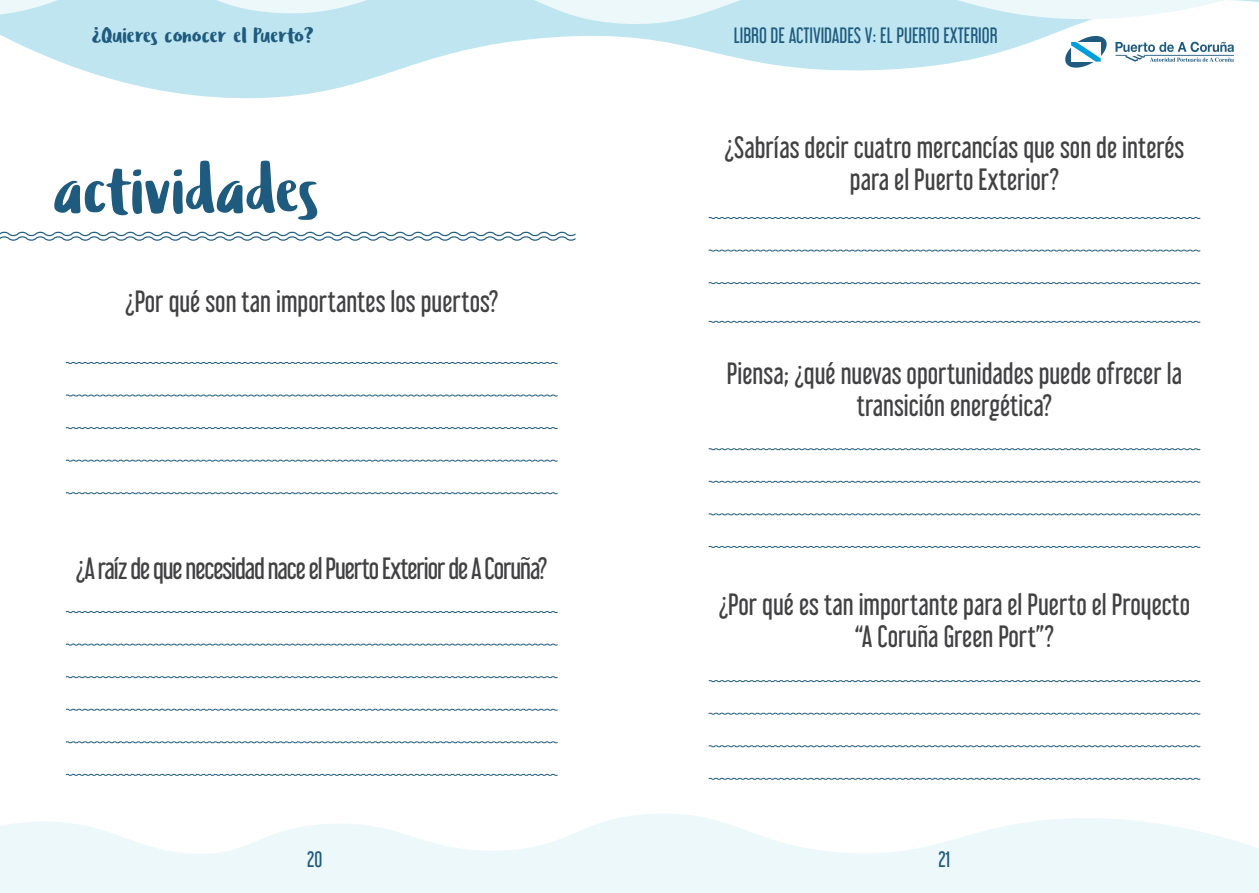
<style>
.page{position:relative;width:1259px;height:893px;background:#fff}
.page>*{position:absolute;margin:0;border:0;box-sizing:border-box;transform-origin:0 0}
.t1{font:67.2px "Ludicrous";letter-spacing:-.01em;color:#1f5b7f}
.t2{font:27px/32.4px "Libel Suit Rg";color:#414042;text-align:center}
.t3{font:27px "Libel Suit Rg";letter-spacing:-.04em;color:#414042}
.t4{font:22.5px "Ludicrous";color:#1f5b7f}
.t5{font:19.5px "Libel Suit Rg";color:#1f5b7f}
</style>
<div class="page">
<svg style="left:0;top:814px;width:1259px;height:79px;fill:#edf8fb"></svg>
<svg style="left:0;top:29px;width:1197px;height:70px"></svg>
<svg style="left:0;top:0;width:1259px;height:29px;background:#cfecf3"></svg>
<svg style="left:1065px;top:36px;width:41px;height:32px"></svg>
<svg style="left:1115px;top:42px;width:119px;height:20px"></svg>
<svg style="left:65px;top:362px;width:493px;height:2px"></svg>
<svg style="left:65px;top:611px;width:493px;height:2px"></svg>
<svg style="left:65px;top:394px;width:493px;height:3px"></svg>
<svg style="left:65px;top:643px;width:493px;height:3px"></svg>
<svg style="left:65px;top:427px;width:493px;height:2px"></svg>
<svg style="left:65px;top:676px;width:493px;height:2px"></svg>
<svg style="left:65px;top:459px;width:493px;height:3px"></svg>
<svg style="left:65px;top:708px;width:493px;height:3px"></svg>
<svg style="left:65px;top:492px;width:493px;height:2px"></svg>
<svg style="left:65px;top:741px;width:493px;height:3px"></svg>
<svg style="left:65px;top:773px;width:493px;height:3px"></svg>
<svg style="left:708px;top:217px;width:492px;height:2px"></svg>
<svg style="left:708px;top:680px;width:492px;height:2px"></svg>
<svg style="left:708px;top:249px;width:492px;height:3px"></svg>
<svg style="left:708px;top:448px;width:492px;height:2px"></svg>
<svg style="left:708px;top:712px;width:492px;height:3px"></svg>
<svg style="left:708px;top:282px;width:492px;height:2px"></svg>
<svg style="left:708px;top:321px;width:492px;height:2px"></svg>
<svg style="left:708px;top:480px;width:492px;height:3px"></svg>
<svg style="left:708px;top:745px;width:492px;height:2px"></svg>
<svg style="left:708px;top:513px;width:492px;height:3px"></svg>
<svg style="left:708px;top:777px;width:492px;height:3px"></svg>
<svg style="left:708px;top:546px;width:492px;height:2px"></svg>
<svg style="left:0;top:231px;width:576px;height:10px"></svg>
<p class="t4" style="left:92px;top:21px;width:224px">¿Quieres conocer el Puerto?</p>
<p class="t5" style="left:734px;top:19px;width:265px">LIBRO DE ACTIVIDADES V: EL PUERTO EXTERIOR</p>
<h1 class="t1" style="left:54px;top:149px;width:268px">actividades</h1>
<p class="t2" style="left:125px;top:283px;width:375px">¿Por qué son tan importantes los puertos?</p>
<p class="t3" style="left:76px;top:546px;width:473px">¿A raíz de que necesidad nace el Puerto Exterior de A Coruña?</p>
<p class="t2" style="left:724px;top:128px;width:461px">¿Sabrías decir cuatro mercancías que son de interés para el Puerto Exterior?</p>
<p class="t2" style="left:727px;top:354px;width:456px">Piensa; ¿qué nuevas oportunidades puede ofrecer la transición energética?</p>
<p class="t2" style="left:718px;top:585px;width:473px">¿Por qué es tan importante para el Puerto el Proyecto “A Coruña Green Port”?</p>
<p class="t5" style="left:307px;top:843px;width:16px">20</p>
<p class="t5" style="left:938px;top:843px;width:13px">21</p>
</div>
